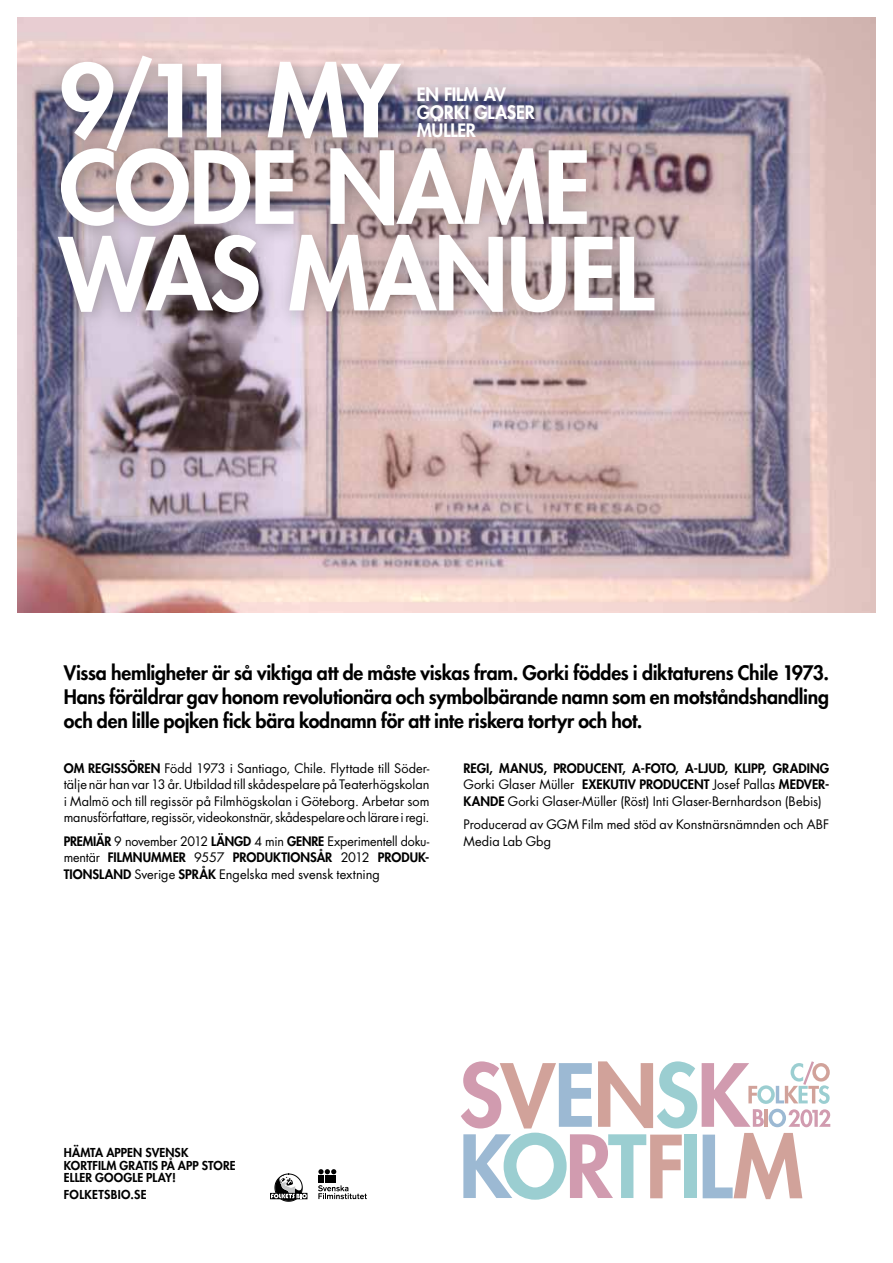
<style>
.page{position:relative;width:893px;height:1263px;background:#fff}
.page>*{position:absolute;margin:0;border:0;box-sizing:border-box;transform-origin:0 0}
.t1{font:800 97.65px/86.6px "Futura";letter-spacing:-.02em;color:#fff}
.t2{font:800 19.5px/24px "Futura";letter-spacing:-.01em;color:#000;text-align:justify}
.t3{font:800 18px/18px "Futura";letter-spacing:-.005em;color:#fff}
.t4{font:12.75px/16.5px "Futura";letter-spacing:-.005em;color:#000}
.t5{font:800 12.75px/16.5px "Futura";letter-spacing:.005em;color:#000}
.t6{font:12.75px "Futura";letter-spacing:-.025em;color:#000}
.t7{font:800 12px/12.8px "Futura";letter-spacing:.01em;color:#000}
.s1{font-size:94.65px}
.s2{font-weight:800}
.s3{font-weight:400}
</style>
<div class="page">
<img style="left:17px;top:17px;width:859px;height:595px">
<div style="left:44px;top:42px;width:632px;height:291px;background:#000;opacity:.3"></div>
<div style="left:270px;top:1193px;width:37px;height:6px;background:#0b0b0b"></div>
<svg style="left:271px;top:1173px;width:36px;height:29px"></svg>
<svg style="left:318px;top:1185px;width:49px;height:14px"></svg>
<div style="left:318px;top:1175px;width:6px;height:8px;background:#000"></div>
<div style="left:325px;top:1175px;width:11px;height:8px;background:#000"></div>
<svg style="left:318px;top:1169px;width:18px;height:5px"></svg>
<svg style="left:461px;top:1061px;width:369px;height:138px"></svg>
<h1 class="t1" style="left:59px;top:56px;width:276px">9<span class="s1">/</span>11 MY<br>CODE</h1>
<h3 class="t3" style="left:417px;top:85px;width:80px">EN FILM AV<br>GO RKI GLASE</h3>
<h3 class="t3" style="left:525px;top:103px;width:12px">R</h3>
<h3 class="t3" style="left:417px;top:121px;width:61px">MÜLLER</h3>
<h1 class="t1" style="left:59px;top:143px;width:524px;text-indent:266px">NAME<br>WAS MAN</h1>
<h1 class="t1" style="left:506px;top:229px;width:104px">UEL</h1>
<p class="t2" style="left:64px;top:660px;width:767px">VISSA HEMLIGHETER ÄR SÅ VIKTIGA ATT DE MÅSTE VISKAS FRAM. GORKI FÖDDES I DIKTATURENS CHILE 1973.<br>HANS FÖRÄLDRAR GAV HONOM REVOLUTIONÄRA OCH SYMBOLBÄRANDE NAMN SOM EN MOTSTÅNDSHANDLING OCH DEN LILLE POJKEN FICK BÄRA KODNAMN FÖR ATT INTE RISKERA TORTYR OCH HOT.</p>
<p class="t4" style="left:64px;top:760px;width:367px;text-align:justify"><span class="s2">OM REGISSÖREN</span> Född 1973 i Santiago, Chile. Flyttade till Söder&shy;tälje när han var 13 år. Utbildad till skådespelare på Teaterhögskolan i Malmö och till regissör på Filmhögskolan i Göteborg. Arbetar som manusförfattare, regissör, videokonstnär, skådespelare och lärare i regi.</p>
<p class="t6" style="left:64px;top:832px;width:233px"><span class="s2">PREMIÄR</span> 9 november 2012 <span class="s2">LÄNGD</span> 4 min <span class="s2">GEN</span></p>
<p class="t4" style="left:311px;top:833px;width:119px"><span class="s2">RE</span> Experimentell doku-</p>
<p class="t5" style="left:64px;top:849px;width:237px"><span class="s3">mentär</span> FILMN UMMER <span class="s3">9557</span> PRODUKTIONS</p>
<p class="t4" style="left:64px;top:849px;width:367px;text-indent:253px"><span class="s2">ÅR</span> 2012 <span class="s2">PRODUK-<br>TIONSLAND</span> Sverige <span class="s2">SPRÅK</span> Engelska med svensk textning</p>
<p class="t5" style="left:463px;top:759px;width:367px;text-indent:212px">, A-LJUD, KLIPP, GRADING<br><span class="s3">Gorki Glaser Müller</span> EXEKUTIV PRODUCENT</p>
<p class="t5" style="left:463px;top:759px;width:190px">REGI, MAN US, PRODUCENT, A-FOTO</p>
<p class="t4" style="left:713px;top:776px;width:75px">Josef Pallas <span class="s2">MEDVE</span></p>
<p class="t5" style="left:818px;top:776px;width:12px">R-</p>
<p class="t4" style="left:463px;top:789px;width:367px;line-height:23.7px;text-indent:44px">Gorki Glaser-Müller (Röst) Inti Glaser-Bernhardson (Bebis)<br>Producerad av GGM Film med stöd av Konstnärsnämnden och ABF</p>
<p class="t4" style="left:463px;top:833px;width:89px">Media Lab Gbg</p>
<p class="t5" style="left:463px;top:792px;width:18px">KANDE</p>
<p class="t7" style="left:64px;top:1146px;width:51px">HÄMTA APPEN</p>
<p class="t7" style="left:145px;top:1146px;width:15px">SVENS</p>
<p class="t7" style="left:64px;top:1146px;width:172px;text-indent:117px">K<br>KORTFILM GRATIS PÅ APP STORE<br>ELLER GOO</p>
<p class="t7" style="left:123px;top:1171px;width:54px">GLE PLAY!</p>
<p class="t7" style="left:64px;top:1188px;width:36px">FOLKETSB</p>
<p class="t7" style="left:118px;top:1188px;width:24px">IO.SE</p>
</div>
